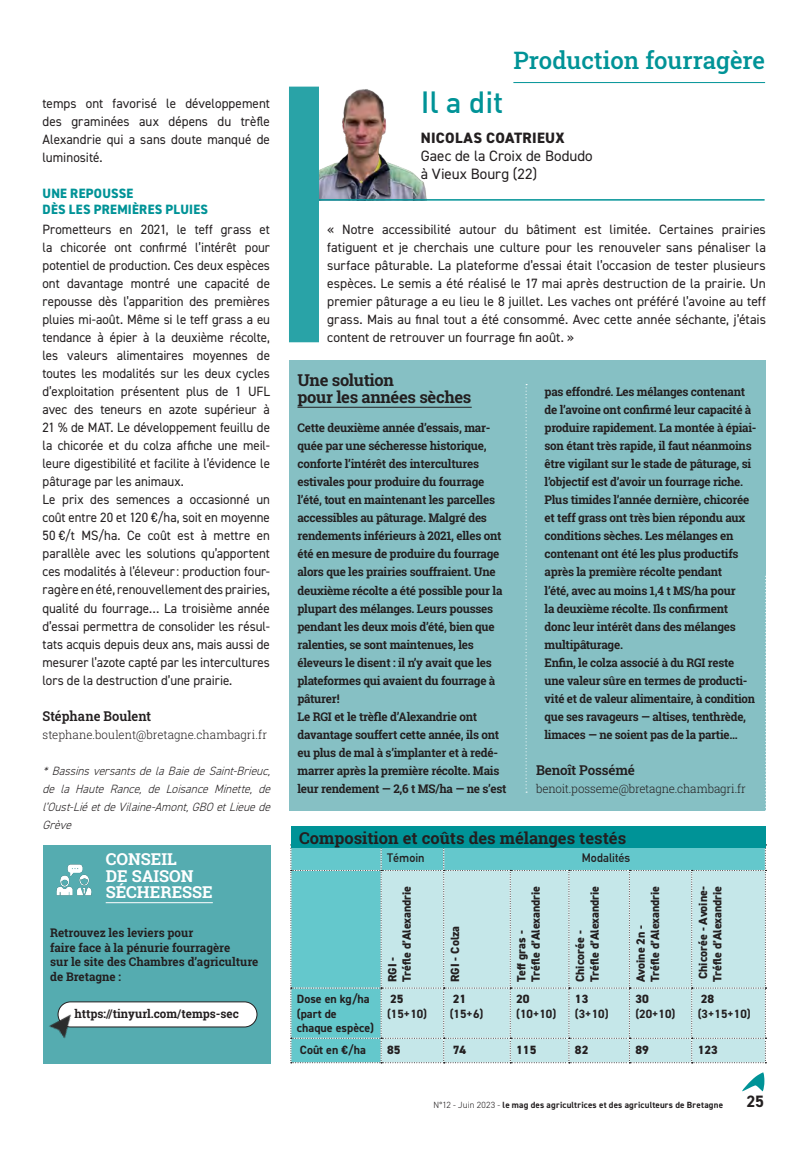
<style>
.page{position:relative;width:808px;height:1149px;background:#fff}
.page>*{position:absolute;margin:0;border:0;box-sizing:border-box;transform-origin:0 0}
.CA-Encadré-Il_a_dit{font:500 30px "DIN";color:#009397}
.CA-Titre_rubrique_dr{font:500 24px "Roboto Slab";color:#009397}
.CA-encadré_pour_alle{font:700 16.5px "Roboto Slab";color:#231f20}
.CA-encadré_pour_alle-2{font:700 16.5px/16.5px "Roboto Slab";letter-spacing:-.02em;color:#231f20}
.CA-encadré_pour_alle-3{font:700 16.5px/16.5px "Roboto Slab";color:#fff}
.BODY_COPY{font:700 16.5px "DIN2014";color:#231f20}
.CA-Encadré-Il_a_dit-2{font:15px/18px "DIN2014";letter-spacing:.005em;color:#231f20}
.CA-Encadré-Il_a_dit-3{font:800 15px "DIN2014";letter-spacing:.02em;color:#231f20}
.CA-texte_courant{font:13.5px/18px "DIN2014";color:#231f20;text-align:justify;scale:.96 1}
.CA-texte_courant-2{font:13.5px/18px "DIN2014";color:#231f20;text-align:justify}
.INTERTITRE{font:800 13.5px "DIN2014";letter-spacing:.025em;color:#009397;scale:.96 1}
.CA-texte-Signature{font:600 13.5px "Roboto Slab";letter-spacing:-.005em;color:#231f20;scale:.96 1}
.CA-texte-Signature-2{font:600 13.5px "Roboto Slab";letter-spacing:-.005em;color:#231f20}
.CA-texte-Intertitre{font:800 13.5px "DIN2014";letter-spacing:.02em;color:#009397;scale:.96 1}
.CA-encadré-texte{font:700 12px/18px "Roboto Slab";letter-spacing:-.02em;color:#231f20}
.t1{font:800 12px/14.4px "DIN2014";color:#231f20}
.CA-encadré-texte-2{font:700 12px/18px "Roboto Slab";letter-spacing:-.02em;color:#231f20;scale:.96 1}
.CA-texte_courant-3{font:italic 300 12px/18px "DIN2014";color:#231f20;text-align:justify;scale:.96 1}
.CA-encadré_pour_alle-4{font:700 12px/14.4px "Roboto Slab";color:#231f20}
.t2{font:700 12px/14.4px "DIN2014";color:#231f20}
.CA-texte-signature-M{font:300 12px "Roboto Slab";letter-spacing:-.01em;color:#231f20;scale:.96 1}
.INFOS{font:700 12px "Roboto Slab";color:#231f20}
.t3{font:700 12px "DIN Alternate";color:#231f20}
.BODY_COPY-2{font:700 9px "DIN2014";letter-spacing:.02em;color:#231f20}
.s1{font-weight:300}
</style>
<div class="page">
<div style="left:289px;top:360px;width:476px;height:450px;background:#86c0c4"></div>
<hr style="left:297px;top:407px;width:175px;height:1px;background:#231f20">
<svg style="left:743px;top:1072px;width:21px;height:18px"></svg>
<svg style="left:765px;top:575px;width:1px;height:259px"></svg>
<hr style="left:513px;top:82px;width:252px;height:1px;background:#009397">
<img style="left:319px;top:89px;width:108px;height:110px">
<div style="left:289px;top:87px;width:30px;height:255px;background:#29a3a7"></div>
<hr style="left:319px;top:199px;width:445px;height:1px;background:#009397">
<svg style="left:290px;top:844px;width:476px;height:219px;background:#a9dcdf"></svg>
<div style="left:291px;top:826px;width:474px;height:21px;background:#009397"></div>
<div style="left:43px;top:845px;width:227px;height:218px;background:#55acb0"></div>
<hr style="left:106px;top:902px;width:107px;height:1px;background:#fff">
<div style="left:58px;top:1001px;width:199px;height:25px;background:#fff;border-radius:13px"></div>
<div style="left:58px;top:1001px;width:199px;height:25px;border:1px solid #231f20;border-radius:13px"></div>
<img style="left:49px;top:1007px;width:27px;height:31px">
<img style="left:56px;top:864px;width:36px;height:32px">
<svg style="left:525px;top:384px;width:2px;height:408px"></svg>
<p class="CA-texte_courant-2" style="left:43px;top:94px;width:229px">temps ont favorisé le développement des graminées aux dépens du trèfle Alexandrie qui a sans doute manqué de luminosité.</p>
<p class="CA-texte-Intertitre" style="left:43px;top:184px;width:96px">UNE REPOUSSE</p>
<p class="INTERTITRE" style="left:43px;top:201px;width:174px">DÈS LES PREMIÈRES PLUIES</p>
<p class="CA-texte_courant" style="left:43px;top:220px;width:238px">Prometteurs en 2021, le teff grass et la chicorée ont confirmé l’intérêt pour potentiel de production. Ces deux espèces ont davantage montré une capacité de repousse dès l’apparition des premières pluies mi-août. Même si le teff grass a eu tendance à épier à la deuxième récolte, les valeurs alimentaires moyennes de toutes les modalités sur les deux cycles d’exploitation présentent plus de 1 UFL avec des teneurs en azote supérieur à 21 % de MAT. Le développement feuillu de la chicorée et du colza affiche une meil&shy;leure digestibilité et facilite à l’évidence le pâturage par les animaux.</p>
<p class="CA-texte_courant" style="left:43px;top:490px;width:238px">Le prix des semences a occasionné un coût entre 20 et 120 €/ha, soit en moyenne 50 €/t MS/ha. Ce coût est à mettre en parallèle avec les solutions qu’apportent ces modalités à l’éleveur: production four&shy;ragère en été, renouvellement des prairies, qualité du fourrage… La troisième année d’essai permettra de consolider les résul&shy;tats acquis depuis deux ans, mais aussi de mesurer l’azote capté par les intercultures lors de la destruction d’une prairie.</p>
<p class="CA-texte-Signature" style="left:43px;top:706px;width:115px">Stéphane Boulent</p>
<p class="CA-texte-signature-M" style="left:43px;top:725px;width:235px">stephane.boulent@bretagne.chambagri.fr</p>
<p class="CA-texte_courant-3" style="left:43px;top:761px;width:243px">*BassinsversantsdelaBaiedeSaint-Brieuc, de la Haute Rance, de Loisance Minette, de l’Oust-LiéetdeVilaine-Amont,GBOetLieuede Grève</p>
<p class="CA-encadré_pour_alle-3" style="left:106px;top:850px;width:109px">CONSEIL<br>DE SAISON<br>SÉCHERESSE</p>
<p class="CA-encadré_pour_alle-4" style="left:50px;top:925px;width:210px">Retrouvez les leviers pour<br>faire face à la pénurie fourragère<br>sur le site des Chambres d’agriculture</p>
<p class="CA-encadré_pour_alle-4" style="left:50px;top:968px;width:72px">de Bretagne :</p>
<p class="INFOS" style="left:75px;top:1004px;width:166px">https://tinyurl.com/temps-sec</p>
<p class="CA-Titre_rubrique_dr" style="left:513px;top:44px;width:253px">Production fourragère</p>
<p class="CA-Encadré-Il_a_dit" style="left:421px;top:82px;width:84px">Il a dit</p>
<p class="CA-Encadré-Il_a_dit-3" style="left:421px;top:127px;width:145px">NICOLAS COATRIEUX</p>
<p class="CA-Encadré-Il_a_dit-2" style="left:421px;top:146px;width:173px">Gaec de la Croix de Bodudo à Vieux Bourg (22)</p>
<p class="CA-texte_courant-2" style="left:327px;top:220px;width:440px">« Notre accessibilité autour du bâtiment est limitée. Certaines prairies fatiguent et je cherchais une culture pour les renouveler sans pénaliser la surface pâturable. La plateforme d’essai était l’occasion de tester plusieurs espèces. Le semis a été réalisé le 17 mai après destruction de la prairie. Un premier pâturage a eu lieu le 8 juillet. Les vaches ont préféré l’avoine au teff grass. Mais au final tout a été consommé. Avec cette année séchante, j’étais content de retrouver un fourrage fin août. »</p>
<p class="CA-encadré_pour_alle-2" style="left:297px;top:371px;width:175px">Une solution<br>pour les années sèches</p>
<p class="CA-encadré-texte" style="left:297px;top:419px;width:206px">Cette deuxième année d’essais, mar&shy;quée par une sécheresse historique, conforte l’intérêt des intercultures estivales pour produire du fourrage l’été, tout en maintenant les parcelles accessibles au pâturage. Malgré des rendements inférieurs à 2021, elles ont été en mesure de produire du fourrage alors que les prairies souffraient. Une deuxième récolte a été possible pour la plupart des mélanges. Leurs pousses pendant les deux mois d’été, bien que ralenties, se sont maintenues, les éleveurs le disent : il n’y avait que les plateformes qui avaient du fourrage à pâturer !</p>
<p class="CA-encadré-texte" style="left:297px;top:707px;width:210px">Le RGI et le trèfle d’Alexandrie ont davantage souffert cette année, ils ont eu plus de mal à s’implanter et à redé&shy;marrer après la première récolte. Mais leur rendement — 2,6 t MS/ha — ne s’est</p>
<p class="CA-encadré-texte" style="left:544px;top:383px;width:214px">pas effondré. Les mélanges contenant de l’avoine ont confirmé leur capacité à produire rapidement. La montée à épiai&shy;son étant très rapide, il faut néanmoins être vigilant sur le stade de pâturage, si l’objectif est d’avoir un fourrage riche.<br>Plus timides l’année dernière, chicorée et teff grass ont très bien répondu aux conditions sèches. Les mélanges en contenant ont été les plus productifs après la première récolte pendant<br>l’été, avec au moins 1,4 t MS/ha pour<br>la deuxième récolte. Ils confirment donc leur intérêt dans des mélanges multipâturage.</p>
<p class="CA-encadré-texte-2" style="left:544px;top:653px;width:221px">Enfin, le colza associé à du RGI reste une valeur sûre en termes de producti&shy;vité et de valeur alimentaire, à condition que ses ravageurs — altises, tenthrède, limaces — ne soient pas de la partie…</p>
<p class="CA-texte-Signature-2" style="left:536px;top:760px;width:100px">Benoît Possémé</p>
<p class="CA-texte-signature-M" style="left:536px;top:779px;width:220px">benoit.posseme@bretagne.chambagri.fr</p>
<p class="CA-encadré_pour_alle" style="left:299px;top:826px;width:329px">Composition et coûts des mélanges testés</p>
<p class="t2" style="left:297px;top:991px;width:74px">Dose en kg/ha</p>
<p class="t2" style="left:297px;top:1006px;width:79px">(part de chaque espèce)</p>
<p class="t3" style="left:387px;top:848px;width:39px">Témoin</p>
<p class="t3" style="left:582px;top:848px;width:50px">Modalités</p>
<p class="t1" style="left:385px;top:981px;width:98px;rotate:-90deg">RGI -<br>Tréfle d’Alexandrie</p>
<p class="t1" style="left:514px;top:981px;width:98px;rotate:-90deg">Teff gras -<br>Tréfle d’Alexandrie</p>
<p class="t1" style="left:573px;top:981px;width:98px;rotate:-90deg">Chicorée -<br>Tréfle d’Alexandrie</p>
<p class="t1" style="left:633px;top:981px;width:98px;rotate:-90deg">Avoine 2n -<br>Tréfle d’Alexandrie</p>
<p class="t1" style="left:696px;top:978px;width:94px;rotate:-90deg">Chicorée - Avoine-</p>
<p class="t1" style="left:710px;top:981px;width:98px;rotate:-90deg">Tréfle d’Alexandrie</p>
<p class="t1" style="left:448px;top:981px;width:58px;rotate:-90deg">RGI - Colza</p>
<p class="t1" style="left:390px;top:991px;width:15px">25</p>
<p class="t2" style="left:387px;top:1006px;width:42px">(15+10)</p>
<p class="t1" style="left:453px;top:991px;width:15px">21</p>
<p class="t2" style="left:450px;top:1006px;width:35px">(15+6)</p>
<p class="t1" style="left:516px;top:991px;width:15px">20</p>
<p class="t2" style="left:516px;top:1006px;width:42px">(10+10)</p>
<p class="t1" style="left:575px;top:991px;width:15px">13</p>
<p class="t2" style="left:575px;top:1006px;width:35px">(3+10)</p>
<p class="t1" style="left:635px;top:991px;width:15px">30</p>
<p class="t2" style="left:635px;top:1006px;width:42px">(20+10)</p>
<p class="t1" style="left:701px;top:991px;width:15px">28</p>
<p class="t2" style="left:698px;top:1006px;width:54px">(3+15+10)</p>
<p class="t2" style="left:300px;top:1041px;width:67px">Coût en €/ha</p>
<p class="t1" style="left:387px;top:1041px;width:15px">85</p>
<p class="t1" style="left:453px;top:1041px;width:15px">74</p>
<p class="t1" style="left:516px;top:1041px;width:22px">115</p>
<p class="t1" style="left:575px;top:1041px;width:15px">82</p>
<p class="t1" style="left:635px;top:1041px;width:15px">89</p>
<p class="t1" style="left:698px;top:1041px;width:22px">123</p>
<p class="BODY_COPY-2" style="left:433px;top:1098px;width:291px"><span class="s1">N°12 - Juin 2023 -</span> le mag des agricultrices et des agriculteurs de Bretagne</p>
<p class="BODY_COPY" style="left:746px;top:1089px;width:19px">25</p>
</div>
